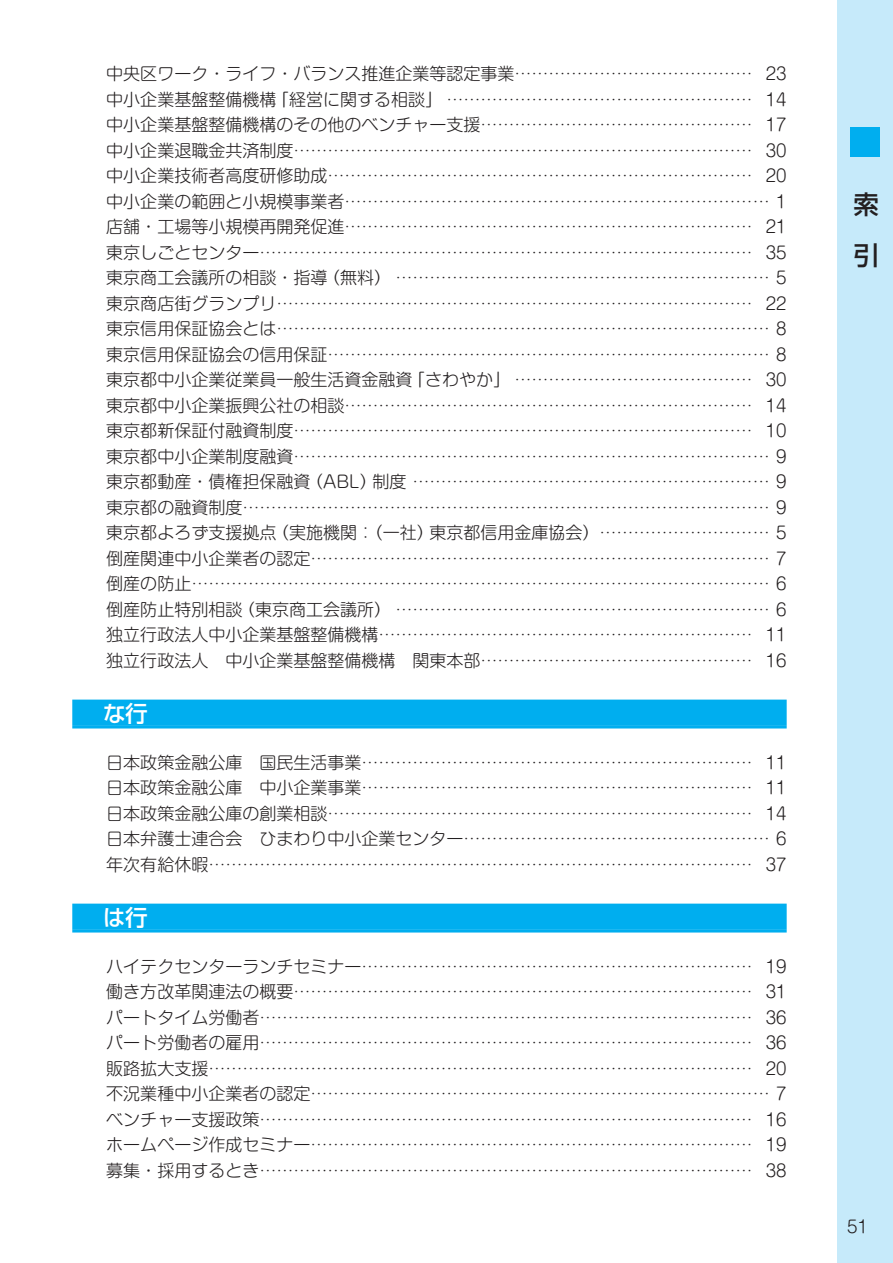
<style>
.page{position:relative;width:893px;height:1263px;background:#fff}
.page>*{position:absolute;margin:0;border:0;box-sizing:border-box;transform-origin:0 0}
.t1{font:500 25.5px/51px "Shin Go Pro";color:#231f20}
.t2{font:500 22.35px "Shin Go Pro";color:#fff}
.t3{font:300 16.95px/25.5px "Shin M Go Pro";color:#231f20;text-align:justify}
</style>
<div class="page">
<div style="left:838px;top:0;width:55px;height:1263px;background:#c6eafa"></div>
<div style="left:850px;top:128px;width:30px;height:29px;background:#00aeef"></div>
<div style="left:72px;top:700px;width:715px;height:25px;background:#00aeef"></div>
<hr style="left:72px;top:725px;width:715px;height:3px;background:#00aeef">
<div style="left:72px;top:904px;width:715px;height:25px;background:#00aeef"></div>
<hr style="left:72px;top:929px;width:715px;height:3px;background:#00aeef">
<p class="t3" style="left:106px;top:59px;width:682px">中央区ワーク・ライフ・バランス推進企業等認定事業…………………………………… 23中小企業基盤整備機構「経営に関する相談」 ……………………………………………… 14中小企業基盤整備機構のその他のベンチャー支援………………………………………… 17中小企業退職金共済制度……………………………………………………………………… 30中小企業技術者高度研修助成………………………………………………………………… 20中小企業の範囲と小規模事業者………………………………………………………………… 1店舗・工場等小規模再開発促進……………………………………………………………… 21東京しごとセンター…………………………………………………………………………… 35東京商工会議所の相談・指導（無料） ………………………………………………………… 5東京商店街グランプリ………………………………………………………………………… 22東京信用保証協会とは…………………………………………………………………………… 8東京信用保証協会の信用保証…………………………………………………………………… 8東京都中小企業従業員一般生活資金融資「さわやか」 …………………………………… 30東京都中小企業振興公社の相談……………………………………………………………… 14東京都新保証付融資制度……………………………………………………………………… 10東京都中小企業制度融資………………………………………………………………………… 9東京都動産・債権担保融資（ABL）制度 ……………………………………………………… 9東京都の融資制度………………………………………………………………………………… 9東京都よろず支援拠点（実施機関：（一社）東京都信用金庫協会）………………………… 5倒産関連中小企業者の認定……………………………………………………………………… 7倒産の防止………………………………………………………………………………………… 6倒産防止特別相談（東京商工会議所） ………………………………………………………… 6独立行政法人中小企業基盤整備機構………………………………………………………… 11独立行政法人　中小企業基盤整備機構　関東本部………………………………………… 16</p>
<h2 class="t2" style="left:81px;top:695px;width:68px">　な行</h2>
<p class="t3" style="left:106px;top:748px;width:682px">日本政策金融公庫　国民生活事業…………………………………………………………… 11日本政策金融公庫　中小企業事業…………………………………………………………… 11日本政策金融公庫の創業相談………………………………………………………………… 14日本弁護士連合会　ひまわり中小企業センター……………………………………………… 6年次有給休暇…………………………………………………………………………………… 37</p>
<h2 class="t2" style="left:81px;top:899px;width:68px">　は行</h2>
<p class="t3" style="left:106px;top:952px;width:682px">ハイテクセンターランチセミナー…………………………………………………………… 19働き方改革関連法の概要……………………………………………………………………… 31パートタイム労働者…………………………………………………………………………… 36パート労働者の雇用…………………………………………………………………………… 36販路拡大支援…………………………………………………………………………………… 20不況業種中小企業者の認定……………………………………………………………………… 7ベンチャー支援政策…………………………………………………………………………… 16ホームページ作成セミナー…………………………………………………………………… 19募集・採用するとき…………………………………………………………………………… 38</p>
<h1 class="t1" style="left:854px;top:176px;width:26px">索引</h1>
<p class="t3" style="left:847px;top:1212px;width:22px">51</p>
</div>
